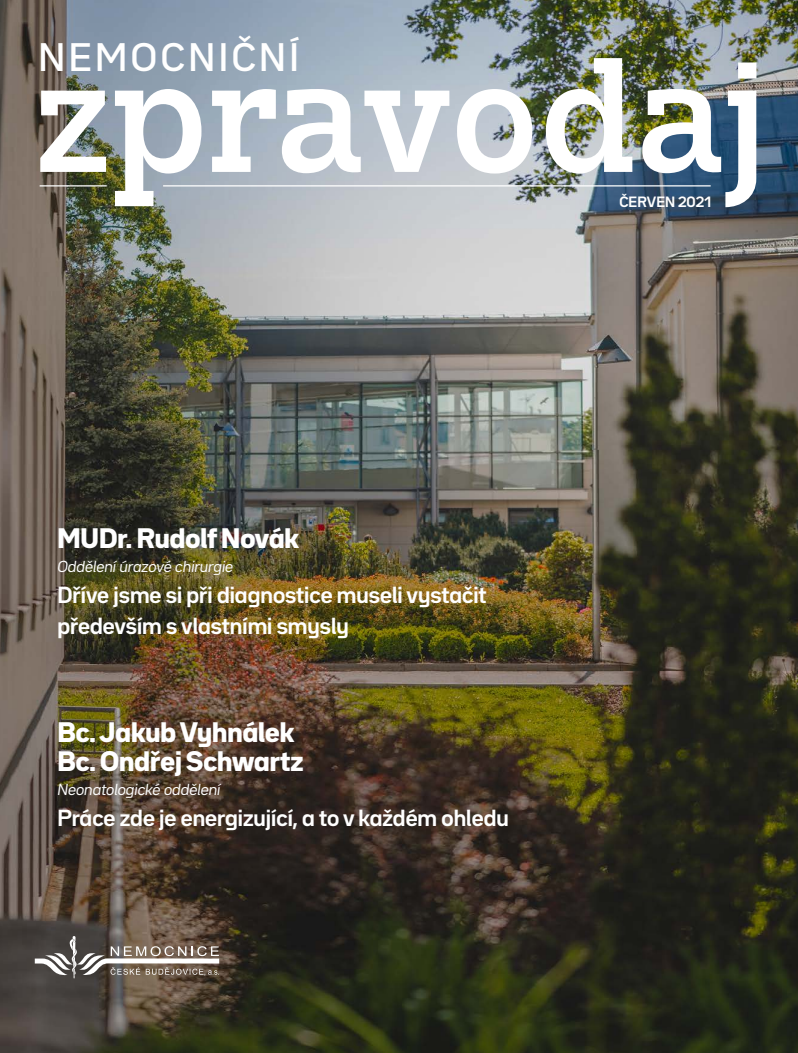
<style>
.page{position:relative;width:798px;height:1053px;background:#fff}
.page>*{position:absolute;margin:0;border:0;box-sizing:border-box;transform-origin:0 0}
.t1{font:500 162.5px "Trivia Slab";color:#fff}
.t2{font:500 35px "Bw Seido Raw";letter-spacing:.1em;color:#fff}
.t3{font:900 24.88px/29.8px "Bw Seido Raw";color:#fff}
.t4{font:700 20.5px/31.1px "Bw Seido Raw";color:#fff}
.t5{font:italic 14px "Bw Seido Raw";color:#fff}
.t6{font:700 13.12px "Bw Seido Raw";letter-spacing:.005em;color:#fff}
</style>
<div class="page">
<img style="left:0;top:0;width:797px;height:1052px">
<hr style="left:40px;top:185px;width:67px;height:1px;background:#fff">
<hr style="left:163px;top:185px;width:547px;height:1px;background:#fff">
<svg style="left:35px;top:935px;width:184px;height:43px;background:#7f756c"></svg>
<h2 class="t2" style="left:38px;top:34px;width:262px">NEMOCNIČNÍ</h2>
<h1 class="t1" style="left:35px;top:28px;width:734px">zpravodaj</h1>
<p class="t6" style="left:619px;top:193px;width:93px">ČERVEN 2021</p>
<p class="t3" style="left:57px;top:523px;width:243px">MUDr. Rudolf Novák</p>
<p class="t5" style="left:57px;top:557px;width:177px">Oddělení úrazové chirurgie</p>
<p class="t4" style="left:57px;top:579px;width:430px">Dříve jsme si při diagnostice museli vystačit především s vlastními smysly</p>
<p class="t3" style="left:57px;top:716px;width:247px">Bc. Jakub Vyhnálek<br>Bc. Ondřej Schwartz</p>
<p class="t5" style="left:57px;top:780px;width:164px">Neonatologické oddělení</p>
<p class="t4" style="left:57px;top:801px;width:452px">Práce zde je energizující, a to v každém ohledu</p>
</div>
